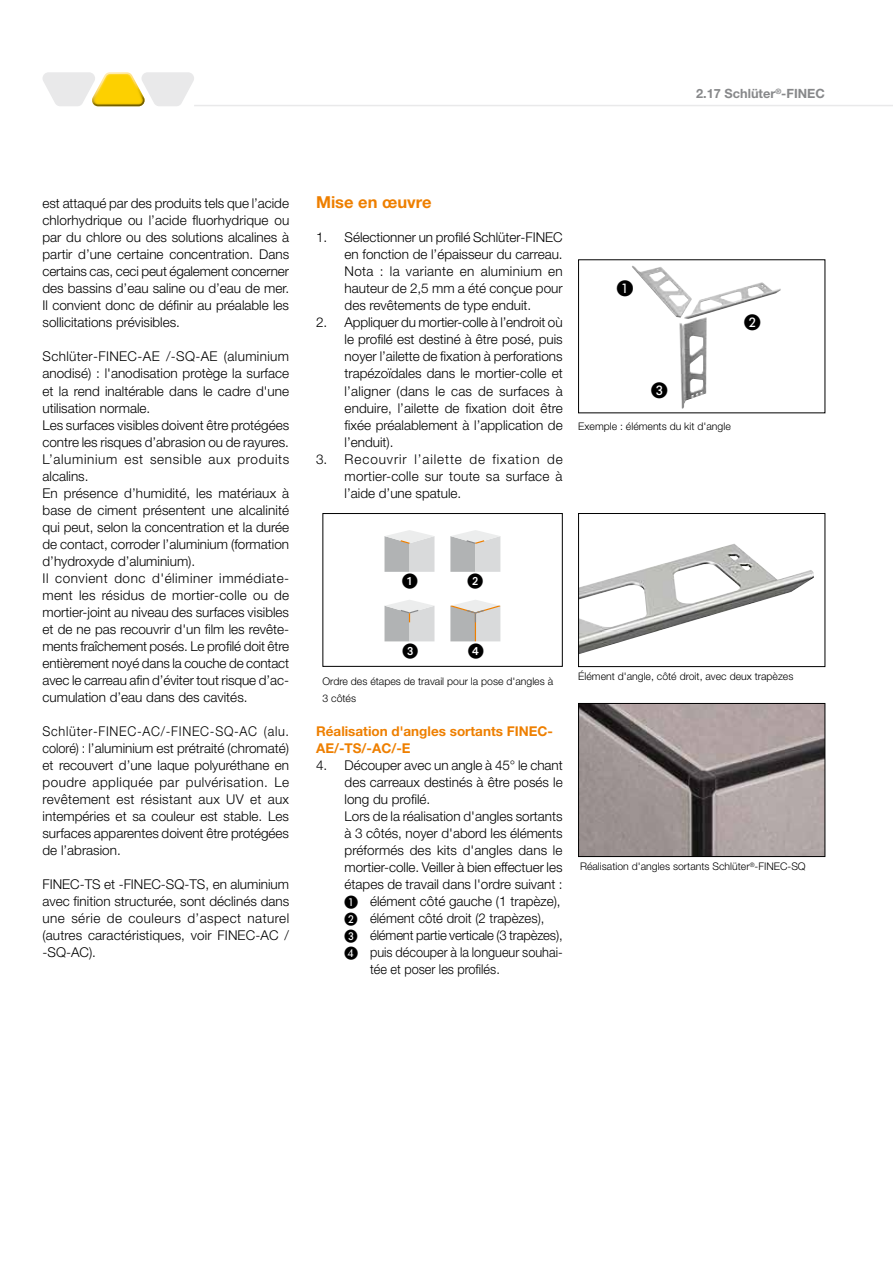
<style>
.page{position:relative;width:893px;height:1263px;background:#fff}
.page>*{position:absolute;margin:0;border:0;box-sizing:border-box;transform-origin:0 0}
.t1{font:700 16.5px "Helvetica Neue LT Pro";color:#ee7f00}
.t2{font:16.5px "European Pi One";color:#000}
.t3{font:300 13.5px/17px "Helvetica Neue LT Pro";color:#000;text-align:justify}
.t4{font:300 13.5px/17px "Helvetica Neue LT Pro";color:#000;text-align:justify;scale:.94 1}
.t5{font:700 13.5px/17px "Helvetica Neue LT Pro";color:#ee7f00}
.t6{font:700 12.75px "Helvetica Neue LT Pro";color:#87888a}
.t7{font:300 10.5px/17px "Helvetica Neue LT Pro";color:#000}
.s1{font-family:"European Pi One";font-weight:400}
</style>
<div class="page">
<hr style="left:194px;top:105px;width:699px;height:1px;background:#e9e9ea">
<svg style="left:43px;top:72px;width:151px;height:34px"></svg>
<img style="left:580px;top:705px;width:243px;height:150px">
<div style="left:578px;top:703px;width:247px;height:154px;border:1px solid #000"></div>
<img style="left:580px;top:544px;width:234px;height:110px">
<div style="left:578px;top:513px;width:247px;height:154px;border:1px solid #000"></div>
<img style="left:632px;top:266px;width:149px;height:60px">
<div style="left:322px;top:513px;width:241px;height:154px;border:1px solid #000"></div>
<svg style="left:384px;top:530px;width:50px;height:42px;background:#d0d1d1"></svg>
<svg style="left:450px;top:530px;width:50px;height:42px;background:#cfd0d0"></svg>
<svg style="left:384px;top:600px;width:50px;height:42px;background:#cfd0d0"></svg>
<svg style="left:450px;top:600px;width:50px;height:42px;background:#cfcdc9"></svg>
<p class="t6" style="left:696px;top:86px;width:130px">2.17 Schlüter<sup>®</sup>-FINEC</p>
<p class="t3" style="left:43px;top:195px;width:248px">est attaqué par des produits tels que l’acide chlorhydrique ou l’acide fluorhydrique ou par du chlore ou des solutions alcalines à partir d’une certaine concentration. Dans certains cas, ceci peut également concerner des bassins d’eau saline ou d’eau de mer.<br>Il convient donc de définir au préalable les sollicitations prévisibles.</p>
<p class="t3" style="left:43px;top:348px;width:248px;text-align:left">Schlüter-FINEC-AE /-SQ-AE (aluminium anodisé) : l'anodisation protège la surface et la rend inaltérable dans le cadre d'une utilisation normale.<br>Les surfaces visibles doivent être protégées contre les risques d’abrasion ou de rayures.<br>L’aluminium est sensible aux produits alcalins.<br>En présence d’humidité, les matériaux à base de ciment présentent une alcalinité qui peut, selon la concentration et la durée de contact, corroder l’aluminium (formation d’hydroxyde d’aluminium).<br>Il convient donc d'éliminer immédiate&shy;ment les résidus de mortier-colle ou de mortier-joint au niveau des surfaces visibles et de ne pas recouvrir d'un film les revête&shy;ments fraîchement posés. Le profilé doit être entièrement noyé dans la couche de contact avec le carreau afin d’éviter tout risque d’ac&shy;cumulation d’eau dans des cavités.</p>
<p class="t4" style="left:43px;top:722px;width:264px">Schlüter-FINEC-AC/-FINEC-SQ-AC (alu. coloré) : l’aluminium est prétraité (chromaté) et recouvert d’une laque polyuréthane en poudre appliquée par pulvérisation. Le revêtement est résistant aux UV et aux intempéries et sa couleur est stable. Les surfaces apparentes doivent être protégées de l’abrasion.</p>
<p class="t3" style="left:43px;top:875px;width:248px">FINEC-TS et -FINEC-SQ-TS, en aluminium avec finition structurée, sont déclinés dans une série de couleurs d’aspect naturel (autres caractéristiques, voir FINEC-AC / -SQ-AC).</p>
<p class="t1" style="left:316px;top:192px;width:117px">Mise en œuvre</p>
<p class="t3" style="left:345px;top:229px;width:220px;text-indent:-28px">1. Sélectionner un profilé Schlüter-FINEC en fonction de l’épaisseur du carreau.<br>Nota : la variante en aluminium en hauteur de 2,5 mm a été conçue pour des revêtements de type enduit.</p>
<p class="t3" style="left:345px;top:314px;width:220px;text-indent:-28px">2. Appliquer du mortier-colle à l’endroit où le profilé est destiné à être posé, puis noyer l’ailette de fixation à perforations trapézoïdales dans le mortier-colle et l’aligner (dans le cas de surfaces à enduire, l’ailette de fixation doit être fixée préalablement à l’application de l’enduit).</p>
<p class="t3" style="left:345px;top:450px;width:220px;text-indent:-28px">3. Recouvrir l’ailette de fixation de mortier-colle sur toute sa surface à l’aide d’une spatule.</p>
<p class="t2" style="left:617px;top:280px;width:18px">A</p>
<p class="t2" style="left:744px;top:314px;width:18px">B</p>
<p class="t2" style="left:651px;top:382px;width:18px">C</p>
<p class="t7" style="left:578px;top:417px;width:154px">Exemple : éléments du kit d'angle</p>
<p class="t7" style="left:322px;top:672px;width:232px">Ordre des étapes de travail pour la pose d'angles à<br>3 côtés</p>
<p class="t5" style="left:316px;top:722px;width:238px">Réalisation d'angles sortants FINEC-<br>AE/-TS/-AC/-E</p>
<p class="t3" style="left:316px;top:756px;width:248px">4. Découper avec un angle à 45° le chant</p>
<p class="t3" style="left:345px;top:773px;width:220px">des carreaux destinés à être posés le</p>
<p class="t3" style="left:345px;top:790px;width:87px">long du profilé.</p>
<p class="t3" style="left:345px;top:807px;width:220px">Lors de la réalisation d'angles sortants</p>
<p class="t3" style="left:345px;top:824px;width:220px">à 3 côtés, noyer d'abord les éléments</p>
<p class="t3" style="left:345px;top:841px;width:219px">préformés des kits d'angles dans le</p>
<p class="t3" style="left:345px;top:858px;width:219px">mortier-colle. Veiller à bien effectuer les</p>
<p class="t3" style="left:345px;top:875px;width:220px">étapes de travail dans l'ordre suivant :</p>
<p class="t3" style="left:345px;top:892px;width:218px"><span class="s1">A</span> élément côté gauche (1 trapèze),</p>
<p class="t3" style="left:345px;top:909px;width:201px"><span class="s1">B</span> élément côté droit (2 trapèzes),</p>
<p class="t3" style="left:345px;top:926px;width:220px"><span class="s1">C</span> élément partie verticale (3 trapèzes),</p>
<p class="t4" style="left:345px;top:943px;width:234px"><span class="s1">D</span> puis découper à la longueur souhai-</p>
<p class="t4" style="left:370px;top:960px;width:140px">tée et poser les profilés.</p>
<p class="t7" style="left:578px;top:668px;width:217px">Élément d'angle, côté droit, avec deux trapèzes</p>
<p class="t7" style="left:580px;top:858px;width:227px">Réalisation d'angles sortants Schlüter<sup>®</sup>-FINEC-SQ</p>
</div>
